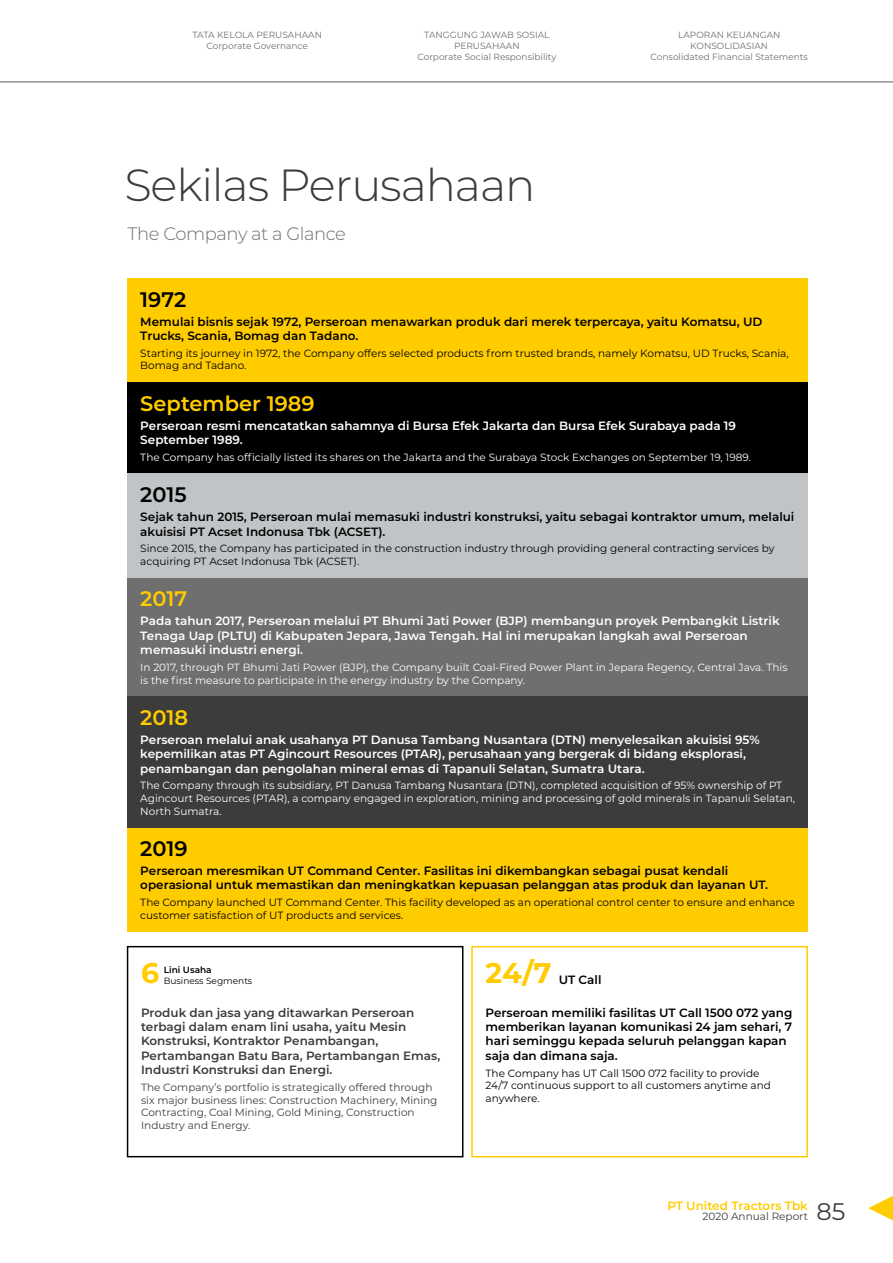
<style>
.page{position:relative;width:893px;height:1263px;background:#fff}
.page>*{position:absolute;margin:0;border:0;box-sizing:border-box;transform-origin:0 0}
.t1{font:300 45px "Montserrat";letter-spacing:-.025em;color:#3c3c3b}
.t2{font:700 28.5px "Montserrat";color:#fc0}
.t3{font:24px "Montserrat";color:#3c3c3b}
.t4{font:600 21px "Montserrat";color:#fc0}
.t5{font:600 21px "Montserrat";letter-spacing:-.005em;color:#000}
.t6{font:300 18px "Montserrat";letter-spacing:-.025em;color:#706f6f}
.t7{font:600 12px/14.4px "Montserrat";color:#000}
.t8{font:600 12px/14.4px "Montserrat";color:#fff}
.t9{font:600 12px/14.4px "Montserrat";color:#3c3c3b}
.t10{font:600 12px "Montserrat";color:#fc0}
.t11{font:10.5px/12.6px "Montserrat";color:#000}
.t12{font:10.5px/12.6px "Montserrat";color:#fff}
.t13{font:10.5px/12.6px "Montserrat";color:#3c3c3b}
.t14{font:9px/10.8px "Montserrat";color:#706f6f;text-align:center}
.t15{font:9px "Montserrat";color:#000}
.t16{font:600 9px "Montserrat";color:#000}
</style>
<div class="page">
<hr style="left:0;top:81px;width:893px;height:1px;background:#706f6f">
<svg style="left:868px;top:1195px;width:25px;height:26px"></svg>
<div style="left:128px;top:278px;width:680px;height:104px;background:#fc0"></div>
<div style="left:128px;top:827px;width:680px;height:104px;background:#fc0"></div>
<div style="left:128px;top:382px;width:680px;height:92px;background:#000"></div>
<div style="left:128px;top:474px;width:680px;height:104px;background:#c1c4c6"></div>
<div style="left:128px;top:578px;width:680px;height:118px;background:#706f6f"></div>
<div style="left:128px;top:696px;width:680px;height:131px;background:#3c3c3b"></div>
<div style="left:127px;top:946px;width:336px;height:211px;border:2px solid #000"></div>
<div style="left:471px;top:946px;width:337px;height:211px;border:2px solid #fc0"></div>
<p class="t14" style="left:192px;top:30px;width:131px">TATA KELOLA PERUSAHAAN<br>Corporate Governance</p>
<p class="t14" style="left:417px;top:30px;width:140px">TANGGUNG JAWAB SOSIAL<br>PERUSAHAAN<br>Corporate Social Responsibility</p>
<h1 class="t1" style="left:124px;top:155px;width:413px">Sekilas Perusahaan</h1>
<h3 class="t6" style="left:128px;top:221px;width:220px">The Company at a Glance</h3>
<p class="t14" style="left:651px;top:30px;width:159px">LAPORAN KEUANGAN<br>KONSOLIDASIAN<br>Consolidated Financial Statements</p>
<h3 class="t5" style="left:140px;top:284px;width:48px">1972</h3>
<p class="t7" style="left:140px;top:314px;width:624px">Memulai bisnis sejak 1972, Perseroan menawarkan produk dari merek terpercaya, yaitu Komatsu, UD<br>Trucks, Scania, Bomag dan Tadano.</p>
<p class="t11" style="left:140px;top:346px;width:650px">Starting its journey in 1972, the Company offers selected products from trusted brands, namely Komatsu, UD Trucks, Scania,<br>Bomag and Tadano.</p>
<h3 class="t4" style="left:140px;top:388px;width:176px">September 1989</h3>
<p class="t8" style="left:140px;top:418px;width:597px">Perseroan resmi mencatatkan sahamnya di Bursa Efek Jakarta dan Bursa Efek Surabaya pada 19<br>September 1989.</p>
<p class="t12" style="left:140px;top:451px;width:612px">The Company has officially listed its shares on the Jakarta and the Surabaya Stock Exchanges on September 19, 1989.</p>
<h3 class="t5" style="left:140px;top:480px;width:48px">2015</h3>
<p class="t7" style="left:140px;top:509px;width:656px">Sejak tahun 2015, Perseroan mulai memasuki industri konstruksi, yaitu sebagai kontraktor umum, melalui akuisisi PT Acset Indonusa Tbk (ACSET).</p>
<p class="t11" style="left:140px;top:542px;width:636px">Since 2015, the Company has participated in the construction industry through providing general contracting services by acquiring PT Acset Indonusa Tbk (ACSET).</p>
<h3 class="t4" style="left:140px;top:584px;width:48px">2017</h3>
<p class="t8" style="left:140px;top:613px;width:641px">Pada tahun 2017, Perseroan melalui PT Bhumi Jati Power (BJP) membangun proyek Pembangkit Listrik<br>Tenaga Uap (PLTU) di Kabupaten Jepara, Jawa Tengah. Hal ini merupakan langkah awal Perseroan memasuki industri energi.</p>
<p class="t12" style="left:140px;top:660px;width:649px">In 2017, through PT Bhumi Jati Power (BJP), the Company built Coal-Fired Power Plant in Jepara Regency, Central Java. This is the first measure to participate in the energy industry by the Company.</p>
<h3 class="t4" style="left:140px;top:702px;width:49px">2018</h3>
<p class="t8" style="left:140px;top:732px;width:621px">Perseroan melalui anak usahanya PT Danusa Tambang Nusantara (DTN) menyelesaikan akuisisi 95% kepemilikan atas PT Agincourt Resources (PTAR), perusahaan yang bergerak di bidang eksplorasi, penambangan dan pengolahan mineral emas di Tapanuli Selatan, Sumatra Utara.</p>
<p class="t12" style="left:140px;top:779px;width:656px">The Company through its subsidiary, PT Danusa Tambang Nusantara (DTN), completed acquisition of 95% ownership of PT<br>Agincourt Resources (PTAR), a company engaged in exploration, mining and processing of gold minerals in Tapanuli Selatan,<br>North Sumatra.</p>
<h3 class="t5" style="left:140px;top:834px;width:49px">2019</h3>
<p class="t7" style="left:140px;top:863px;width:629px">Perseroan meresmikan UT Command Center. Fasilitas ini dikembangkan sebagai pusat kendali operasional untuk memastikan dan meningkatkan kepuasan pelanggan atas produk dan layanan UT.</p>
<p class="t11" style="left:140px;top:896px;width:656px">The Company launched UT Command Center. This facility developed as an operational control center to ensure and enhance customer satisfaction of UT products and services.</p>
<h2 class="t2" style="left:485px;top:952px;width:67px">24/7</h2>
<p class="t7" style="left:485px;top:1004px;width:308px">Perseroan memiliki fasilitas UT Call 1500 072 yang memberikan layanan komunikasi 24 jam sehari, 7 hari seminggu kepada seluruh pelanggan kapan saja dan dimana saja.</p>
<p class="t11" style="left:485px;top:1066px;width:287px">The Company has UT Call 1500 072 facility to provide<br>24/7 continuous support to all customers anytime and anywhere.</p>
<h2 class="t2" style="left:141px;top:952px;width:20px">6</h2>
<p class="t9" style="left:141px;top:1004px;width:301px">Produk dan jasa yang ditawarkan Perseroan terbagi dalam enam lini usaha, yaitu Mesin Konstruksi, Kontraktor Penambangan, Pertambangan Batu Bara, Pertambangan Emas, Industri Konstruksi dan Energi.</p>
<p class="t13" style="left:141px;top:1081px;width:298px">The Company’s portfolio is strategically offered through six major business lines: Construction Machinery, Mining Contracting, Coal Mining, Gold Mining, Construction Industry and Energy.</p>
<p class="t16" style="left:164px;top:963px;width:50px">Lini Usaha</p>
<p class="t15" style="left:164px;top:974px;width:90px">Business Segments</p>
<p class="t7" style="left:559px;top:971px;width:44px">UT Call</p>
<p class="t10" style="left:667px;top:1197px;width:142px">PT United Tractors Tbk</p>
<p class="t13" style="left:703px;top:1210px;width:107px">2020 Annual Report</p>
<h3 class="t3" style="left:816px;top:1195px;width:30px">85</h3>
</div>
